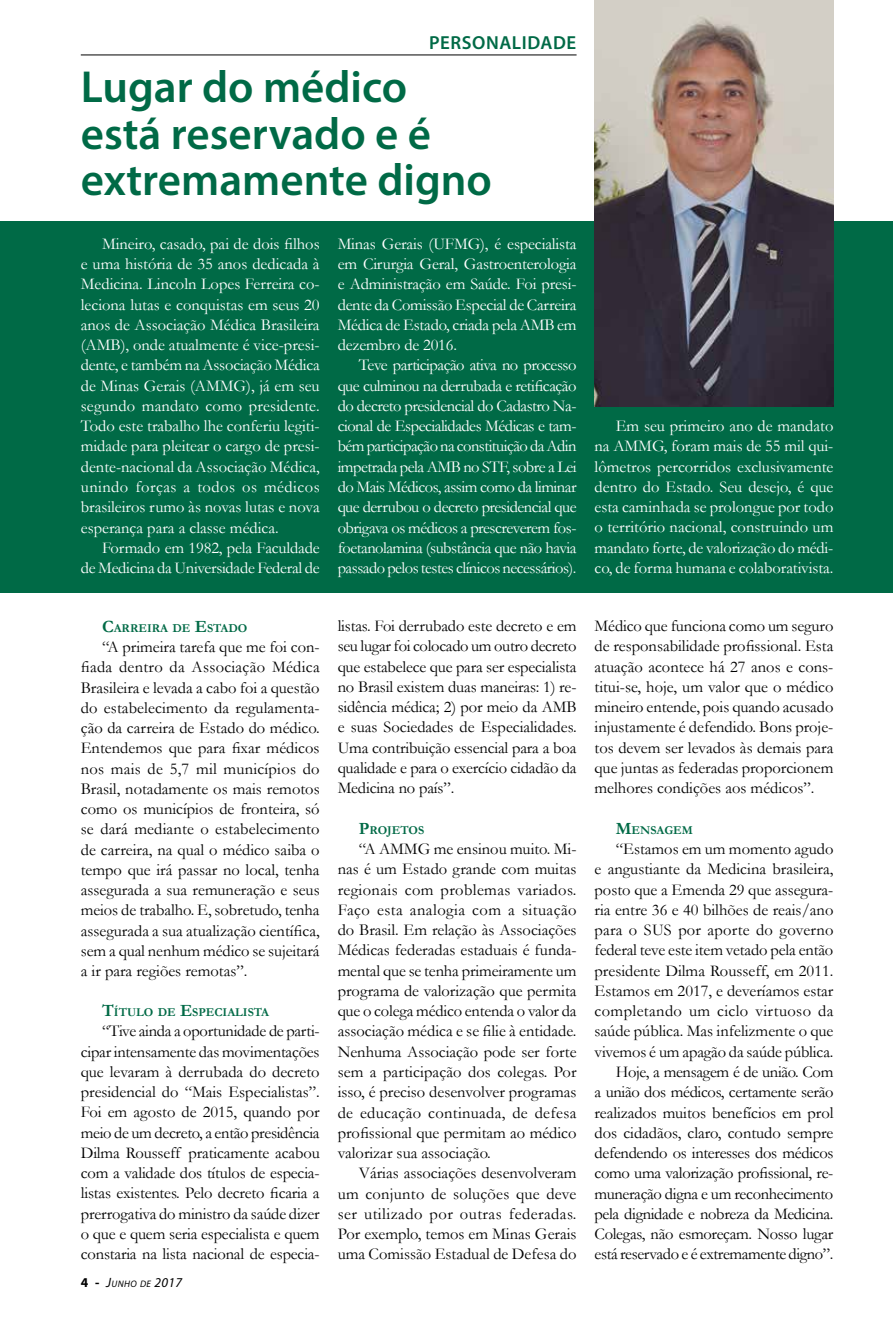
<style>
.page{position:relative;width:893px;height:1319px;background:#fff}
.page>*{position:absolute;margin:0;border:0;box-sizing:border-box;transform-origin:0 0}
.t1{font:600 45px/46.7px "Myriad Pro";color:#006a46}
.t2{font:600 18.9px "Myriad Pro";letter-spacing:.03em;color:#006a46}
.t3{font:16.5px/20.2px "Garamond";letter-spacing:-.005em;color:#000;text-align:justify}
.t4{font:16.5px/20.2px "Garamond";letter-spacing:-.01em;color:#fff;text-align:justify}
.t5{font:700 12.15px "Garamond";color:#006a46}
.t6{font:italic 9.45px "Myriad Pro";letter-spacing:.045em;color:#000}
.s1{font-size:17.25px}
.s2{font-weight:700;font-style:normal;font-size:13.5px}
.s3{font-size:13.5px}
</style>
<div class="page">
<div style="left:0;top:221px;width:893px;height:371px;background:#006a46"></div>
<hr style="left:81px;top:55px;width:496px;height:1px;background:#000">
<img style="left:595px;top:0;width:238px;height:406px">
<p class="t2" style="left:429px;top:31px;width:149px">PERSONALIDADE</p>
<h1 class="t1" style="left:81px;top:62px;width:413px">Lugar do médico está reservado e é extremamente digno</h1>
<p class="t4" style="left:81px;top:233px;width:240px;text-indent:21px">Mineiro, casado, pai de dois filhos e uma história de 35 anos dedicada à Medicina. Lincoln Lopes Ferreira co&shy;leciona lutas e conquistas em seus 20 anos de Associação Médica Brasileira (AMB), onde atualmente é vice-presi&shy;dente, e também na Associação Médica de Minas Gerais (AMMG), já em seu segundo mandato como presidente.<br>Todo este trabalho lhe conferiu legiti&shy;midade para pleitear o cargo de presi&shy;dente-nacional da Associação Médica, unindo forças a todos os médicos brasileiros rumo às novas lutas e nova esperança para a classe médica.</p>
<p class="t4" style="left:81px;top:537px;width:240px;text-align:right">Formado em 1982, pela Faculdade<br>de Medicina da Universidade Federal de</p>
<p class="t4" style="left:338px;top:233px;width:240px">Minas Gerais (UFMG), é especialista em Cirurgia Geral, Gastroenterologia e Administração em Saúde. Foi presi&shy;dente da Comissão Especial de Carreira Médica de Estado, criada pela AMB em dezembro de 2016.</p>
<p class="t4" style="left:338px;top:354px;width:240px;text-indent:21px">Teve participação ativa no processo que culminou na derrubada e retificação do decreto presidencial do Cadastro Na&shy;cional de Especialidades Médicas e tam&shy;bém participação na constituição da Adin impetrada pela AMB no STF, sobre a Lei do Mais Médicos, assim como da liminar que derrubou o decreto presidencial que obrigava os médicos a prescreverem fos&shy;foetanolamina (substância que não havia passado pelos testes clínicos necessários).</p>
<p class="t5" style="left:102px;top:619px;width:147px"><span class="s1">C</span>ARREIRA DE <span class="s1">E</span>STADO</p>
<p class="t3" style="left:81px;top:636px;width:240px;text-indent:21px">“A primeira tarefa que me foi con&shy;fiada dentro da Associação Médica Brasileira e levada a cabo foi a questão do estabelecimento da regulamenta&shy;ção da carreira de Estado do médico.<br>Entendemos que para fixar médicos nos mais de 5,7 mil municípios do Brasil, notadamente os mais remotos como os municípios de fronteira, só se dará mediante o estabelecimento de carreira, na qual o médico saiba o tempo que irá passar no local, tenha assegurada a sua remuneração e seus meios de trabalho. E, sobretudo, tenha assegurada a sua atualização científica, sem a qual nenhum médico se sujeitará a ir para regiões remotas”.</p>
<p class="t5" style="left:102px;top:1003px;width:169px"><span class="s1">T</span>ÍTULO DE <span class="s1">E</span>SPECIALISTA</p>
<p class="t3" style="left:81px;top:1020px;width:240px;text-indent:21px">“Tive ainda a oportunidade de parti&shy;cipar intensamente das movimentações que levaram à derrubada do decreto presidencial do “Mais Especialistas”.<br>Foi em agosto de 2015, quando por meio de um decreto, a então presidência Dilma Rousseff praticamente acabou com a validade dos títulos de especia&shy;listas existentes. Pelo decreto ficaria a prerrogativa do ministro da saúde dizer o que e quem seria especialista e quem constaria na lista nacional de especia-</p>
<p class="t6" style="left:81px;top:1277px;width:103px"><span class="s2">4 -</span> <span class="s3">J</span>UNHO DE <span class="s3">2017</span></p>
<p class="t3" style="left:338px;top:615px;width:240px">listas. Foi derrubado este decreto e em seu lugar foi colocado um outro decreto que estabelece que para ser especialista no Brasil existem duas maneiras: 1) re&shy;sidência médica; 2) por meio da AMB e suas Sociedades de Especialidades.<br>Uma contribuição essencial para a boa qualidade e para o exercício cidadão da Medicina no país”.</p>
<p class="t5" style="left:359px;top:821px;width:67px"><span class="s1">P</span>ROJETOS</p>
<p class="t3" style="left:338px;top:838px;width:240px;text-indent:21px">“A AMMG me ensinou muito. Mi&shy;nas é um Estado grande com muitas regionais com problemas variados.<br>Faço esta analogia com a situação do Brasil. Em relação às Associações Médicas federadas estaduais é funda&shy;mental que se tenha primeiramente um programa de valorização que permita que o colega médico entenda o valor da associação médica e se filie à entidade.<br>Nenhuma Associação pode ser forte sem a participação dos colegas. Por isso, é preciso desenvolver programas de educação continuada, de defesa profissional que permitam ao médico valorizar sua associação.</p>
<p class="t3" style="left:338px;top:1162px;width:240px;text-indent:21px">Várias associações desenvolveram um conjunto de soluções que deve ser utilizado por outras federadas.<br>Por exemplo, temos em Minas Gerais uma Comissão Estadual de Defesa do</p>
<p class="t4" style="left:595px;top:415px;width:240px;text-indent:21px">Em seu primeiro ano de mandato na AMMG, foram mais de 55 mil qui&shy;lômetros percorridos exclusivamente dentro do Estado. Seu desejo, é que esta caminhada se prolongue por todo o território nacional, construindo um mandato forte, de valorização do médi&shy;co, de forma humana e colaborativista.</p>
<p class="t3" style="left:595px;top:615px;width:240px">Médico que funciona como um seguro de responsabilidade profissional. Esta atuação acontece há 27 anos e cons&shy;titui-se, hoje, um valor que o médico mineiro entende, pois quando acusado injustamente é defendido. Bons proje&shy;tos devem ser levados às demais para que juntas as federadas proporcionem melhores condições aos médicos”.</p>
<p class="t5" style="left:616px;top:821px;width:78px"><span class="s1">M</span>ENSAGEM</p>
<p class="t3" style="left:595px;top:838px;width:240px;text-align:right">“Estamos em um momento agudo<br>e angustiante da Medicina brasileira, posto que a Emenda 29 que assegura&shy;ria entre 36 e 40 bilhões de reais/ano para o SUS por aporte do governo federal teve este item vetado pela então presidente Dilma Rousseff, em 2011.<br>Estamos em 2017, e deveríamos estar completando um ciclo virtuoso da saúde pública. Mas infelizmente o que vivemos é um apagão da saúde pública.<br>Hoje, a mensagem é de união. Com<br>a união dos médicos, certamente serão realizados muitos benefícios em prol dos cidadãos, claro, contudo sempre defendendo os interesses dos médicos como uma valorização profissional, re&shy;muneração digna e um reconhecimento pela dignidade e nobreza da Medicina.<br>Colegas, não esmoreçam. Nosso lugar está reservado e é extremamente digno”.</p>
</div>
